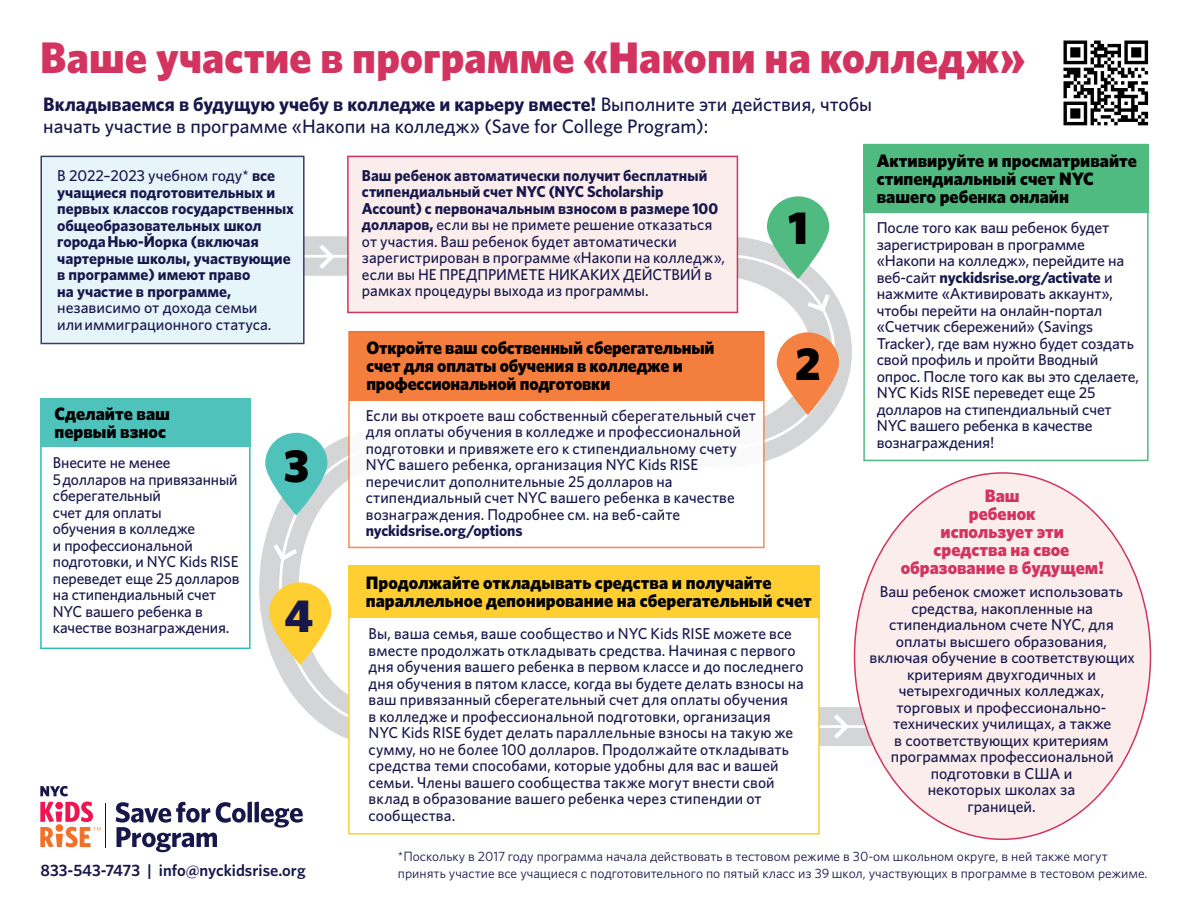
<style>
.page{position:relative;width:1188px;height:918px;background:#fff}
.page>*{position:absolute;margin:0;border:0;box-sizing:border-box;transform-origin:0 0}
.t1{font:900 46.5px "Whitney";color:#000}
.t2{font:900 46.5px "Whitney";color:#18174b}
.t3{font:900 44.25px "Whitney";letter-spacing:.005em;color:#d3345f}
.t4{font:500 19.5px/22.5px "Whitney";color:#18174b}
.t5{font:900 18px/18px "Whitney";color:#000}
.t6{font:900 18px/18px "Whitney";color:#d3345f;text-align:center}
.t7{font:600 16.5px "Whitney";color:#18174b}
.t8{font:500 15.75px/16.5px "Whitney";color:#18174b}
.t9{font:700 15.75px/16.5px "Whitney";color:#18174b}
.t10{font:13.5px/16.2px "Whitney";color:#18174b}
.s1{font-weight:700}
.s2{font-weight:500}
</style>
<div class="page">
<svg style="left:40px;top:786px;width:28px;height:10px"></svg>
<svg style="left:40px;top:802px;width:61px;height:45px"></svg>
<hr style="left:106px;top:804px;width:1px;height:44px;background:#18174b">
<svg style="left:116px;top:802px;width:187px;height:50px"></svg>
<div style="left:386px;top:707px;width:552px;height:39px;background:#d3d5d6"></div>
<hr style="left:388px;top:725px;width:550px;height:3px;background:#fff">
<svg style="left:834px;top:714px;width:13px;height:25px"></svg>
<svg style="left:674px;top:217px;width:196px;height:245px"></svg>
<svg style="left:725px;top:253px;width:112px;height:197px"></svg>
<svg style="left:239px;top:432px;width:187px;height:307px"></svg>
<svg style="left:270px;top:445px;width:120px;height:284px"></svg>
<div style="left:245px;top:236px;width:480px;height:40px;background:#d3d5d6"></div>
<hr style="left:245px;top:255px;width:484px;height:3px;background:#fff">
<svg style="left:315px;top:245px;width:22px;height:24px"></svg>
<div style="left:855px;top:473px;width:295px;height:366px;background:#faedec;border-radius:50%"></div>
<svg style="left:269px;top:582px;width:62px;height:83px;background:#f9d356"></svg>
<div style="left:348px;top:566px;width:472px;height:269px;background:#fff;border:2px solid #ffcf31"></div>
<div style="left:348px;top:566px;width:472px;height:52px;background:#ffcf31"></div>
<svg style="left:265px;top:433px;width:63px;height:82px;background:#6fc9c4"></svg>
<div style="left:40px;top:399px;width:211px;height:250px;background:#fff;border:2px solid #2dbcb6"></div>
<div style="left:40px;top:399px;width:211px;height:48px;background:#50c2bc"></div>
<svg style="left:777px;top:332px;width:62px;height:83px;background:#f09564"></svg>
<div style="left:348px;top:331px;width:417px;height:217px;background:#fff;border:2px solid #f47e3e"></div>
<div style="left:349px;top:331px;width:415px;height:70px;background:#f47e3e"></div>
<svg style="left:767px;top:196px;width:62px;height:83px;background:#6fc496"></svg>
<div style="left:863px;top:144px;width:286px;height:317px;border:2px solid #4fbb80"></div>
<div style="left:863px;top:145px;width:286px;height:68px;background:#4fbb80"></div>
<div style="left:347px;top:156px;width:391px;height:157px;background:#faedec;border:2px solid #d3345f"></div>
<div style="left:40px;top:156px;width:265px;height:188px;background:#e5f5fa;border:2px solid #3d3a63"></div>
<img style="left:1063px;top:40px;width:86px;height:86px">
<p class="t3" style="left:40px;top:28px;width:987px">Ваше участие в программе «Накопи на колледж»</p>
<p class="t4" style="left:43px;top:92px;width:831px"><span class="s1">Вкладываемся в будущую учебу в колледже и карьеру вместе!</span> Выполните эти действия, чтобы начать участие в программе «Накопи на колледж» (Save for College Program):</p>
<p class="t9" style="left:57px;top:167px;width:238px"><span class="s2">В 2022–2023 учебном году*</span> все учащиеся подготовительных и первых классов государственных общеобразовательных школ города Нью-Йорка (включая чартерные школы, участвующие в программе) имеют право<br>на участие в программе, <span class="s2">независимо от дохода семьи<br>или иммиграционного статуса.</span></p>
<p class="t5" style="left:54px;top:405px;width:117px">Сделайте ваш первый взнос</p>
<p class="t8" style="left:53px;top:454px;width:188px">Внесите не менее<br>5 долларов на привязанный сберегательный<br>счет для оплаты<br>обучения в колледже<br>и профессиональной подготовки, и NYC Kids RISE переведет еще 25 долларов на стипендиальный счет<br>NYC вашего ребенка в качестве вознаграждения.</p>
<p class="t1" style="left:283px;top:435px;width:27px">3</p>
<p class="t2" style="left:284px;top:584px;width:30px">4</p>
<p class="t7" style="left:40px;top:860px;width:267px">833-543-7473 | info@nyckidsrise.org</p>
<p class="t8" style="left:362px;top:167px;width:364px"><span class="s1">Ваш ребенок автоматически получит бесплатный стипендиальный счет NYC (NYC Scholarship Account) с первоначальным взносом в размере 100 долларов,</span> если вы не примете решение отказаться от участия. Ваш ребенок будет автоматически зарегистрирован в программе «Накопи на колледж», если вы НЕ ПРЕДПРИМЕТЕ НИКАКИХ ДЕЙСТВИЙ в рамках процедуры выхода из программы.</p>
<p class="t5" style="left:366px;top:338px;width:350px">Откройте ваш собственный сберегательный счет для оплаты обучения в колледже и профессиональной подготовки</p>
<p class="t8" style="left:366px;top:407px;width:392px">Если вы откроете ваш собственный сберегательный счет для оплаты обучения в колледже и профессиональной подготовки и привяжете его к стипендиальному счету NYC вашего ребенка, организация NYC Kids RISE перечислит дополнительные 25 долларов на стипендиальный счет NYC вашего ребенка в качестве вознаграждения. Подробнее см. на веб-сайте <span class="s1">nyckidsrise.org/options</span></p>
<p class="t1" style="left:788px;top:196px;width:21px">1</p>
<p class="t1" style="left:795px;top:333px;width:28px">2</p>
<p class="t5" style="left:366px;top:573px;width:447px">Продолжайте откладывать средства и получайте параллельное депонирование на сберегательный счет</p>
<p class="t8" style="left:369px;top:625px;width:437px">Вы, ваша семья, ваше сообщество и NYC Kids RISE можете все вместе продолжать откладывать средства. Начиная с первого дня обучения вашего ребенка в первом классе и до последнего дня обучения в пятом классе, когда вы будете делать взносы на ваш привязанный сберегательный счет для оплаты обучения<br>в колледже и профессиональной подготовки, организация NYC Kids RISE будет делать параллельные взносы на такую же сумму, но не более 100 долларов. Продолжайте откладывать средства теми способами, которые удобны для вас и вашей семьи. Члены вашего сообщества также могут внести свой вклад в образование вашего ребенка через стипендии от сообщества.</p>
<p class="t5" style="left:877px;top:151px;width:262px">Активируйте и просматривайте стипендиальный счет NYC вашего ребенка онлайн</p>
<p class="t8" style="left:877px;top:220px;width:264px">После того как ваш ребенок будет зарегистрирован в программе «Накопи на колледж», перейдите на веб-сайт <span class="s1">nyckidsrise.org/activate</span> и нажмите «Активировать аккаунт», чтобы перейти на онлайн-портал «Счетчик сбережений» (Savings<br>Tracker), где вам нужно будет создать свой профиль и пройти Вводный опрос. После того как вы это сделаете,<br>NYC Kids RISE переведет еще 25 долларов на стипендиальный счет<br>NYC вашего ребенка в качестве вознаграждения!</p>
<p class="t6" style="left:901px;top:486px;width:205px">Ваш<br>ребенок<br>использует эти<br>средства на свое образование в будущем!</p>
<p class="t8" style="left:869px;top:583px;width:267px;text-align:center">Ваш ребенок сможет использовать средства, накопленные на стипендиальном счете NYC, для оплаты высшего образования, включая обучение в соответствующих критериям двухгодичных и четырехгодичных колледжах, торговых и профессионально&shy;технических училищах, а также<br>в соответствующих критериям программах профессиональной подготовки в США и<br>некоторых школах за<br>границей.</p>
<p class="t10" style="left:398px;top:848px;width:751px">*Поскольку в 2017 году программа начала действовать в тестовом режиме в 30-ом школьном округе, в ней также могут принять участие все учащиеся с подготовительного по пятый класс из 39 школ, участвующих в программе в тестовом режиме.</p>
</div>
